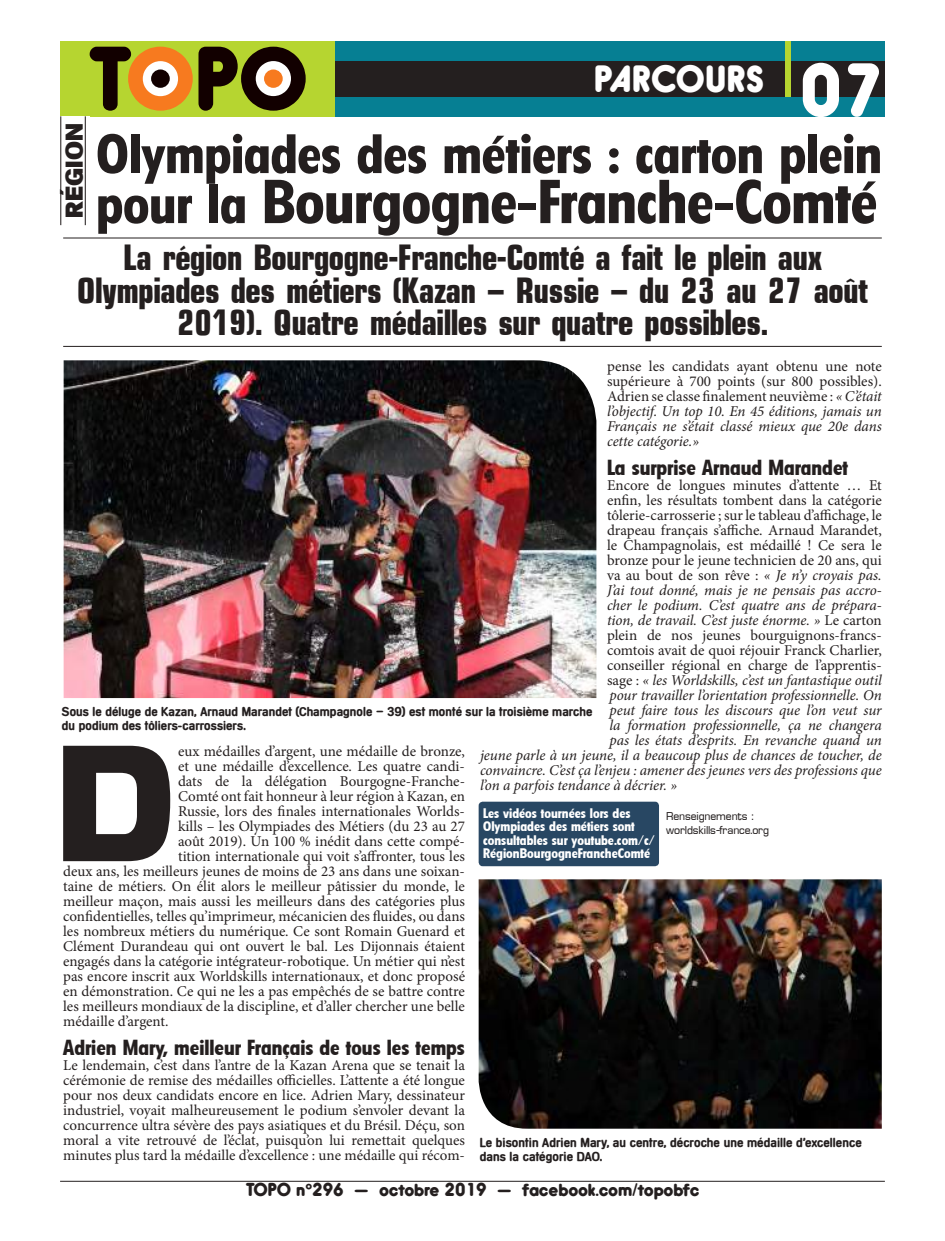
<style>
.page{position:relative;width:945px;height:1241px;background:#fff}
.page>*{position:absolute;margin:0;border:0;box-sizing:border-box;transform-origin:0 0}
.t1{font:700 162.88px "Eurasia";color:#241f1f}
.t2{font:70.88px "Hiruko Black Alternate";color:#fff}
.t3{font:60px "Florida Serial Xbold";letter-spacing:-.005em;color:#241f1f}
.t4{font:53.75px "Florida Serial Xbold";letter-spacing:-.005em;color:#241f1f}
.t5{font:700 36.25px/32.5px "Eurasia Cd";color:#241f1f;text-align:center}
.t6{font:35.5px "Hiruko Black Alternate";letter-spacing:.01em;color:#fff}
.t7{font:800 23.75px "Formula Serial";letter-spacing:.005em;color:#241f1f}
.t8{font:21.25px "Florida Serial Xbold";color:#241f1f}
.t9{font:17.5px "Hiruko Black Alternate";letter-spacing:-.005em;color:#241f1f}
.t10{font:15px/15px "Minion Pro";color:#241f1f;text-align:justify}
.t11{font:italic 15px "Minion Pro";letter-spacing:-.01em;color:#241f1f}
.t12{font:13.5px/13.5px "Florida Serial Xbold";color:#fff}
.t13{font:700 12.62px/13.9px "Microapp Serial";letter-spacing:.005em;color:#241f1f}
.t14{font:700 12.5px/13.8px "Microapp Serial";letter-spacing:.005em;color:#241f1f}
.t15{font:11.25px/14.8px "Eurasia Normal";color:#241f1f}
.s1{font-size:53.75px}
.s2{font-style:italic}
.s3{font-style:normal}
</style>
<div class="page">
<hr style="left:63px;top:238px;width:819px;height:1px;background:#241f1f">
<hr style="left:63px;top:346px;width:819px;height:1px;background:#241f1f">
<img style="left:64px;top:360px;width:532px;height:338px">
<img style="left:479px;top:879px;width:403px;height:249px">
<div style="left:479px;top:801px;width:180px;height:65px;background:#284763;border-radius:4px"></div>
<div style="left:334px;top:59px;width:551px;height:40px;background:#241f1f"></div>
<div style="left:335px;top:41px;width:550px;height:19px;background:#067f93"></div>
<div style="left:786px;top:41px;width:5px;height:56px;background:#b6d530"></div>
<div style="left:335px;top:97px;width:550px;height:19px;background:#067f93"></div>
<div style="left:60px;top:41px;width:275px;height:75px;background:#b6d530"></div>
<svg style="left:90px;top:47px;width:216px;height:64px"></svg>
<div style="left:151px;top:69px;width:19px;height:19px;background:#120000;border-radius:50%"></div>
<hr style="left:60px;top:116px;width:1px;height:109px;background:#241f1f">
<hr style="left:85px;top:116px;width:1px;height:109px;background:#241f1f">
<hr style="left:60px;top:1180px;width:825px;height:1px;background:#241f1f">
<h3 class="t6" style="left:594px;top:57px;width:171px">PARCOURS</h3>
<h2 class="t2" style="left:800px;top:46px;width:87px">07</h2>
<h3 class="t7" style="left:59px;top:218px;width:96px;rotate:-90deg">RÉGION</h3>
<h3 class="t4" style="left:96px;top:112px;width:787px">Olympiades des métiers : carton plein</h3>
<h3 class="t3" style="left:96px;top:155px;width:783px"><span class="s1">pour la</span> Bourgogne-Franche-Comté</h3>
<h3 class="t5" style="left:77px;top:241px;width:792px">La région Bourgogne-Franche-Comté a fait le plein aux<br>Olympiades des métiers (Kazan – Russie – du 23 au 27 août<br>2019). Quatre médailles sur quatre possibles.</h3>
<p class="t10" style="left:607px;top:359px;width:276px">pense les candidats ayant obtenu une note supérieure à 700 points (sur 800 possibles).<br>Adrien se classe finalement neuvième : <span class="s2">« C’était l’objectif. Un top 10. En 45 éditions, jamais un Français ne s’était classé mieux que 20e dans cette catégorie.»</span></p>
<h3 class="t8" style="left:607px;top:450px;width:242px">La surprise Arnaud Marandet</h3>
<p class="t10" style="left:607px;top:477px;width:276px">Encore de longues minutes d’attente … Et</p>
<p class="t10" style="left:607px;top:492px;width:276px">enfin, les résultats tombent dans la catégorie</p>
<p class="t10" style="left:607px;top:507px;width:276px">tôlerie-carrosserie ; sur le tableau d’affichage, le</p>
<p class="t10" style="left:607px;top:522px;width:276px">drapeau français s’affiche. Arnaud Marandet,</p>
<p class="t10" style="left:607px;top:537px;width:276px">le Champagnolais, est médaillé ! Ce sera le</p>
<p class="t10" style="left:607px;top:552px;width:276px">bronze pour le jeune technicien de 20 ans, qui</p>
<p class="t10" style="left:607px;top:567px;width:276px">va au bout de son rêve : <span class="s2">« Je n’y croyais pas.</span></p>
<p class="t11" style="left:607px;top:579px;width:276px">J’ai tout donné, mais je ne pensais pas accro-</p>
<p class="t11" style="left:607px;top:594px;width:276px">cher le podium. C’est quatre ans de prépara-</p>
<p class="t11" style="left:607px;top:609px;width:276px">tion, de travail. C’est juste énorme. » <span class="s3">Le carton</span></p>
<p class="t10" style="left:607px;top:627px;width:276px">plein de nos jeunes bourguignons-francs-</p>
<p class="t10" style="left:607px;top:642px;width:276px">comtois avait de quoi réjouir Franck Charlier,</p>
<p class="t10" style="left:607px;top:657px;width:276px">conseiller régional en charge de l’apprentis-</p>
<p class="t11" style="left:607px;top:669px;width:276px"><span class="s3">sage :</span> « les Worldskills, c’est un fantastique outil</p>
<p class="t11" style="left:609px;top:684px;width:274px">pour travailler l’orientation professionnelle. On</p>
<p class="t11" style="left:609px;top:699px;width:274px">peut faire tous les discours que l’on veut sur</p>
<p class="t11" style="left:609px;top:714px;width:274px">la formation professionnelle, ça ne changera</p>
<p class="t11" style="left:609px;top:729px;width:274px">pas les états d’esprits. En revanche quand un</p>
<p class="t11" style="left:480px;top:744px;width:403px">jeune parle à un jeune, il a beaucoup plus de chances de toucher, de</p>
<p class="t11" style="left:480px;top:759px;width:403px">convaincre. C’est ça l’enjeu : amener des jeunes vers des professions que</p>
<p class="t11" style="left:480px;top:774px;width:199px">l’on a parfois tendance à décrier. »</p>
<p class="t15" style="left:666px;top:808px;width:104px">Renseignements : worldskills-france.org</p>
<p class="t14" style="left:62px;top:703px;width:532px">Sous le déluge de Kazan, Arnaud Marandet (Champagnole – 39) est monté sur la troisième marche du podium des tôliers-carrossiers.</p>
<h1 class="t1" style="left:54px;top:711px;width:124px">D</h1>
<p class="t10" style="left:178px;top:743px;width:288px">eux médailles d’argent, une médaille de bronze,</p>
<p class="t10" style="left:178px;top:758px;width:288px">et une médaille d’excellence. Les quatre candi-</p>
<p class="t10" style="left:178px;top:773px;width:288px">dats de la délégation Bourgogne-Franche-</p>
<p class="t10" style="left:178px;top:788px;width:288px">Comté ont fait honneur à leur région à Kazan, en</p>
<p class="t10" style="left:178px;top:803px;width:288px">Russie, lors des finales internationales Worlds-</p>
<p class="t10" style="left:178px;top:818px;width:288px">kills – les Olympiades des Métiers (du 23 au 27</p>
<p class="t10" style="left:178px;top:833px;width:288px">août 2019). Un 100 % inédit dans cette compé-</p>
<p class="t10" style="left:178px;top:848px;width:288px">tition internationale qui voit s’affronter, tous les</p>
<p class="t10" style="left:63px;top:863px;width:403px">deux ans, les meilleurs jeunes de moins de 23 ans dans une soixan-</p>
<p class="t10" style="left:63px;top:878px;width:403px">taine de métiers. On élit alors le meilleur pâtissier du monde, le</p>
<p class="t10" style="left:63px;top:893px;width:403px">meilleur maçon, mais aussi les meilleurs dans des catégories plus</p>
<p class="t10" style="left:63px;top:908px;width:403px">confidentielles, telles qu’imprimeur, mécanicien des fluides, ou dans</p>
<p class="t10" style="left:63px;top:923px;width:403px">les nombreux métiers du numérique. Ce sont Romain Guenard et</p>
<p class="t10" style="left:63px;top:938px;width:403px">Clément Durandeau qui ont ouvert le bal. Les Dijonnais étaient</p>
<p class="t10" style="left:63px;top:953px;width:403px">engagés dans la catégorie intégrateur-robotique. Un métier qui n’est</p>
<p class="t10" style="left:63px;top:968px;width:403px">pas encore inscrit aux Worldskills internationaux, et donc proposé</p>
<p class="t10" style="left:63px;top:983px;width:403px">en démonstration. Ce qui ne les a pas empêchés de se battre contre</p>
<p class="t10" style="left:63px;top:998px;width:403px">les meilleurs mondiaux de la discipline, et d’aller chercher une belle</p>
<p class="t10" style="left:63px;top:1013px;width:107px">médaille d’argent.</p>
<h3 class="t8" style="left:63px;top:1030px;width:403px">Adrien Mary, meilleur Français de tous les temps</h3>
<p class="t10" style="left:63px;top:1057px;width:403px">Le lendemain, c’est dans l’antre de la Kazan Arena que se tenait la cérémonie de remise des médailles officielles. L’attente a été longue pour nos deux candidats encore en lice. Adrien Mary, dessinateur industriel, voyait malheureusement le podium s’envoler devant la concurrence ultra sévère des pays asiatiques et du Brésil. Déçu, son moral a vite retrouvé de l’éclat, puisqu’on lui remettait quelques minutes plus tard la médaille d’excellence : une médaille qui récom-</p>
<p class="t12" style="left:483px;top:804px;width:173px">Les vidéos tournées lors des<br>Olympiades des métiers sont consultables sur youtube.com/c/<br>RégionBourgogneFrancheComté</p>
<p class="t13" style="left:480px;top:1134px;width:383px">Le bisontin Adrien Mary, au centre, décroche une médaille d’excellence dans la catégorie DAO.</p>
<p class="t9" style="left:246px;top:1178px;width:455px">TOPO n°296 – octobre 2019 – facebook.com/topobfc</p>
</div>
